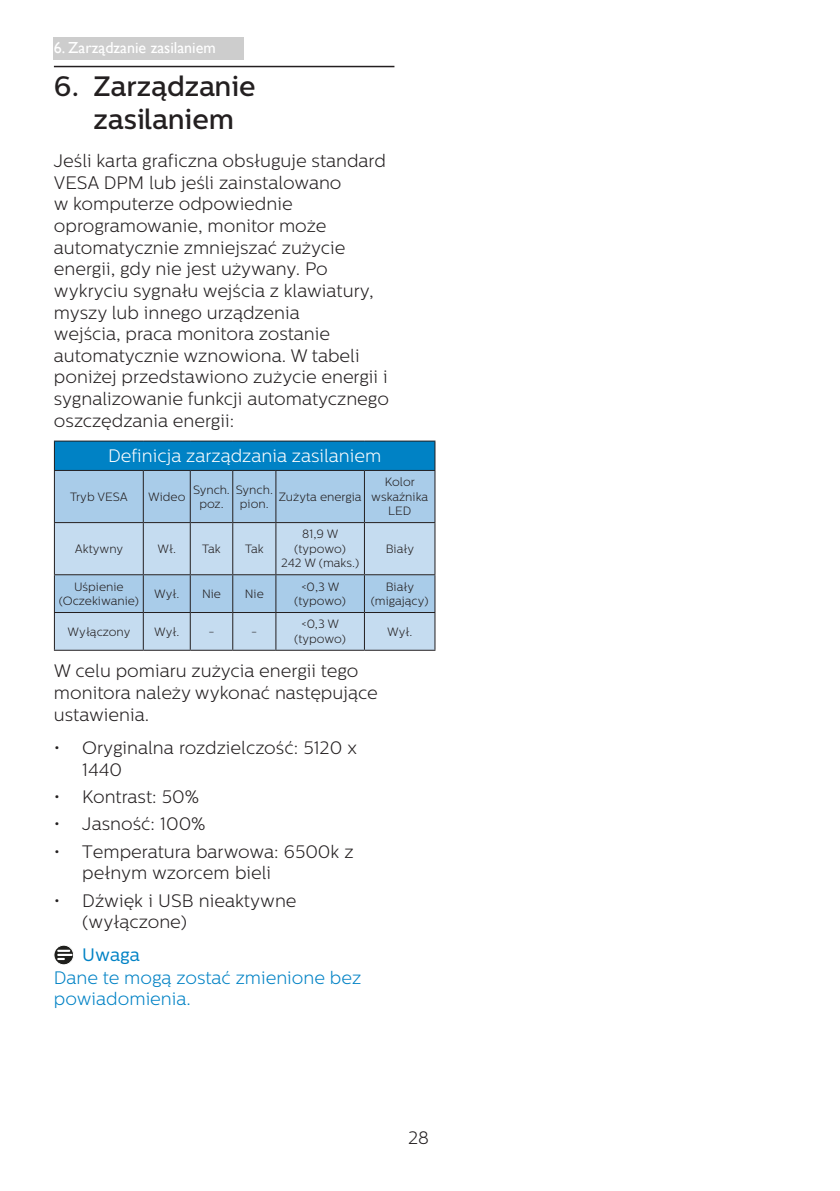
<style>
.page{position:relative;width:840px;height:1191px;background:#fff}
.page>*{position:absolute;margin:0;border:0;box-sizing:border-box;transform-origin:0 0}
.t1{font:500 28px/33.6px "Centrale Sans";color:#231f20}
.chapter-paragraph{font:300 18px/21.6px "Centrale Sans";color:#231f20}
.Note_body{font:300 18px/21.6px "Centrale Sans";color:#0082c5}
.t2{font:300 18px "Centrale Sans";color:#fff}
.Heading_4_Blue{font:18px "Centrale Sans";color:#0082c5}
.t3{font:16px "Gill Sans Alt One WGL";color:#fff}
.t4{font:300 12px/14.4px "Centrale Sans";color:#231f20;text-align:center}
</style>
<div class="page">
<div style="left:54px;top:37px;width:190px;height:23px;background:#cdcdcd"></div>
<hr style="left:54px;top:66px;width:340px;height:1px;background:#231f20">
<div style="left:54px;top:441px;width:380px;height:29px;background:#0082c5"></div>
<div style="left:55px;top:471px;width:379px;height:51px;background:#a9cce9"></div>
<svg style="left:55px;top:523px;width:379px;height:127px;background:#bbd6ec"></svg>
<svg style="left:434px;top:441px;width:1px;height:29px"></svg>
<svg style="left:54px;top:441px;width:1px;height:29px"></svg>
<hr style="left:54px;top:440px;width:89px;height:1px;background:#231f20">
<hr style="left:143px;top:440px;width:47px;height:1px;background:#231f20">
<hr style="left:190px;top:440px;width:43px;height:1px;background:#231f20">
<hr style="left:233px;top:440px;width:43px;height:1px;background:#231f20">
<hr style="left:276px;top:440px;width:88px;height:1px;background:#231f20">
<hr style="left:364px;top:440px;width:71px;height:1px;background:#231f20">
<hr style="left:54px;top:470px;width:89px;height:1px;background:#231f20">
<hr style="left:143px;top:470px;width:47px;height:1px;background:#231f20">
<hr style="left:190px;top:470px;width:43px;height:1px;background:#231f20">
<hr style="left:233px;top:470px;width:43px;height:1px;background:#231f20">
<hr style="left:276px;top:470px;width:88px;height:1px;background:#231f20">
<hr style="left:364px;top:470px;width:71px;height:1px;background:#231f20">
<hr style="left:54px;top:471px;width:1px;height:51px;background:#231f20">
<hr style="left:143px;top:471px;width:1px;height:51px;background:#231f20">
<hr style="left:190px;top:471px;width:1px;height:51px;background:#231f20">
<hr style="left:232px;top:471px;width:1px;height:51px;background:#231f20">
<hr style="left:275px;top:471px;width:1px;height:51px;background:#231f20">
<hr style="left:364px;top:471px;width:1px;height:51px;background:#231f20">
<hr style="left:434px;top:471px;width:1px;height:51px;background:#231f20">
<hr style="left:54px;top:523px;width:1px;height:51px;background:#231f20">
<hr style="left:54px;top:522px;width:89px;height:1px;background:#231f20">
<hr style="left:143px;top:523px;width:1px;height:51px;background:#231f20">
<hr style="left:143px;top:522px;width:47px;height:1px;background:#231f20">
<hr style="left:190px;top:523px;width:1px;height:51px;background:#231f20">
<hr style="left:190px;top:522px;width:43px;height:1px;background:#231f20">
<hr style="left:232px;top:523px;width:1px;height:51px;background:#231f20">
<hr style="left:233px;top:522px;width:43px;height:1px;background:#231f20">
<hr style="left:275px;top:523px;width:1px;height:51px;background:#231f20">
<hr style="left:276px;top:522px;width:88px;height:1px;background:#231f20">
<hr style="left:364px;top:523px;width:1px;height:51px;background:#231f20">
<hr style="left:434px;top:523px;width:1px;height:51px;background:#231f20">
<hr style="left:364px;top:522px;width:71px;height:1px;background:#231f20">
<hr style="left:54px;top:575px;width:1px;height:37px;background:#231f20">
<hr style="left:54px;top:574px;width:89px;height:1px;background:#231f20">
<hr style="left:143px;top:575px;width:1px;height:37px;background:#231f20">
<hr style="left:143px;top:574px;width:47px;height:1px;background:#231f20">
<hr style="left:190px;top:575px;width:1px;height:37px;background:#231f20">
<hr style="left:190px;top:574px;width:43px;height:1px;background:#231f20">
<hr style="left:232px;top:575px;width:1px;height:37px;background:#231f20">
<hr style="left:233px;top:574px;width:43px;height:1px;background:#231f20">
<hr style="left:275px;top:575px;width:1px;height:37px;background:#231f20">
<hr style="left:276px;top:574px;width:88px;height:1px;background:#231f20">
<hr style="left:364px;top:575px;width:1px;height:37px;background:#231f20">
<hr style="left:434px;top:575px;width:1px;height:37px;background:#231f20">
<hr style="left:364px;top:574px;width:71px;height:1px;background:#231f20">
<hr style="left:54px;top:613px;width:1px;height:37px;background:#231f20">
<hr style="left:54px;top:612px;width:89px;height:1px;background:#231f20">
<hr style="left:54px;top:650px;width:89px;height:1px;background:#231f20">
<hr style="left:143px;top:613px;width:1px;height:37px;background:#231f20">
<hr style="left:143px;top:612px;width:47px;height:1px;background:#231f20">
<hr style="left:143px;top:650px;width:47px;height:1px;background:#231f20">
<hr style="left:190px;top:613px;width:1px;height:37px;background:#231f20">
<hr style="left:190px;top:612px;width:43px;height:1px;background:#231f20">
<hr style="left:190px;top:650px;width:43px;height:1px;background:#231f20">
<hr style="left:232px;top:613px;width:1px;height:37px;background:#231f20">
<hr style="left:233px;top:612px;width:43px;height:1px;background:#231f20">
<hr style="left:233px;top:650px;width:43px;height:1px;background:#231f20">
<hr style="left:275px;top:613px;width:1px;height:37px;background:#231f20">
<hr style="left:276px;top:612px;width:88px;height:1px;background:#231f20">
<hr style="left:276px;top:650px;width:88px;height:1px;background:#231f20">
<hr style="left:364px;top:613px;width:1px;height:37px;background:#231f20">
<hr style="left:434px;top:613px;width:1px;height:37px;background:#231f20">
<hr style="left:364px;top:612px;width:71px;height:1px;background:#231f20">
<hr style="left:364px;top:650px;width:71px;height:1px;background:#231f20">
<svg style="left:54px;top:945px;width:20px;height:19px"></svg>
<div style="left:54px;top:945px;width:20px;height:19px;border:1px solid #fff;border-radius:50%"></div>
<svg style="left:58px;top:949px;width:13px;height:11px"></svg>
<p class="t3" style="left:54px;top:36px;width:163px">6. Zarządzanie zasilaniem</p>
<p class="t1" style="left:94px;top:69px;width:163px;text-indent:-40px">6. Zarządzanie zasilaniem</p>
<p class="chapter-paragraph" style="left:54px;top:150px;width:336px">Jeśli karta graficzna obsługuje standard VESA DPM lub jeśli zainstalowano<br>w komputerze odpowiednie oprogramowanie, monitor może automatycznie zmniejszać zużycie energii, gdy nie jest używany. Po wykryciu sygnału wejścia z klawiatury, myszy lub innego urządzenia<br>wejścia, praca monitora zostanie automatycznie wznowiona. W tabeli poniżej przedstawiono zużycie energii i sygnalizowanie funkcji automatycznego oszczędzania energii:</p>
<p class="t2" style="left:108px;top:445px;width:275px">Definicja zarządzania zasilaniem</p>
<p class="t4" style="left:70px;top:489px;width:59px">Tryb VESA</p>
<p class="t4" style="left:148px;top:489px;width:39px">Wideo</p>
<p class="t4" style="left:193px;top:482px;width:38px">Synch. poz.</p>
<p class="t4" style="left:235px;top:482px;width:39px">Synch. pion.</p>
<p class="t4" style="left:279px;top:489px;width:84px">Zużyta energia</p>
<p class="t4" style="left:371px;top:475px;width:58px">Kolor wskaźnika<br>LED</p>
<p class="t4" style="left:75px;top:541px;width:50px">Aktywny</p>
<p class="t4" style="left:157px;top:541px;width:20px">Wł.</p>
<p class="t4" style="left:202px;top:541px;width:20px">Tak</p>
<p class="t4" style="left:245px;top:541px;width:20px">Tak</p>
<p class="t4" style="left:294px;top:527px;width:53px">81,9 W (typowo)</p>
<p class="t4" style="left:281px;top:556px;width:79px">242 W (maks.)</p>
<p class="t4" style="left:385px;top:541px;width:30px">Biały</p>
<p class="t4" style="left:59px;top:579px;width:82px">Uśpienie (Oczekiwanie)</p>
<p class="t4" style="left:154px;top:586px;width:27px">Wył.</p>
<p class="t4" style="left:202px;top:586px;width:20px">Nie</p>
<p class="t4" style="left:245px;top:586px;width:20px">Nie</p>
<p class="t4" style="left:294px;top:579px;width:53px">&lt;0,3 W (typowo)</p>
<p class="t4" style="left:370px;top:579px;width:59px">Biały (migający)</p>
<p class="t4" style="left:68px;top:624px;width:64px">Wyłączony</p>
<p class="t4" style="left:154px;top:624px;width:27px">Wył.</p>
<p class="t4" style="left:208px;top:624px;width:8px">-</p>
<p class="t4" style="left:251px;top:624px;width:8px">-</p>
<p class="t4" style="left:294px;top:617px;width:53px">&lt;0,3 W (typowo)</p>
<p class="t4" style="left:387px;top:624px;width:27px">Wył.</p>
<p class="chapter-paragraph" style="left:54px;top:660px;width:325px">W celu pomiaru zużycia energii tego monitora należy wykonać następujące ustawienia.</p>
<p class="chapter-paragraph" style="left:82px;top:737px;width:276px;text-indent:-28px">• Oryginalna rozdzielczość: 5120 x<br>1440</p>
<p class="chapter-paragraph" style="left:54px;top:786px;width:147px">• Kontrast: 50%</p>
<p class="chapter-paragraph" style="left:54px;top:813px;width:153px">• Jasność: 100%</p>
<p class="chapter-paragraph" style="left:82px;top:840px;width:273px;text-indent:-28px">• Temperatura barwowa: 6500k z pełnym wzorcem bieli</p>
<p class="chapter-paragraph" style="left:82px;top:889px;width:216px;text-indent:-28px">• Dźwięk i USB nieaktywne (wyłączone)</p>
<p class="Heading_4_Blue" style="left:82px;top:944px;width:59px">Uwaga</p>
<p class="Note_body" style="left:54px;top:966px;width:308px">Dane te mogą zostać zmienione bez powiadomienia.</p>
<p class="chapter-paragraph" style="left:408px;top:1127px;width:23px">28</p>
</div>
